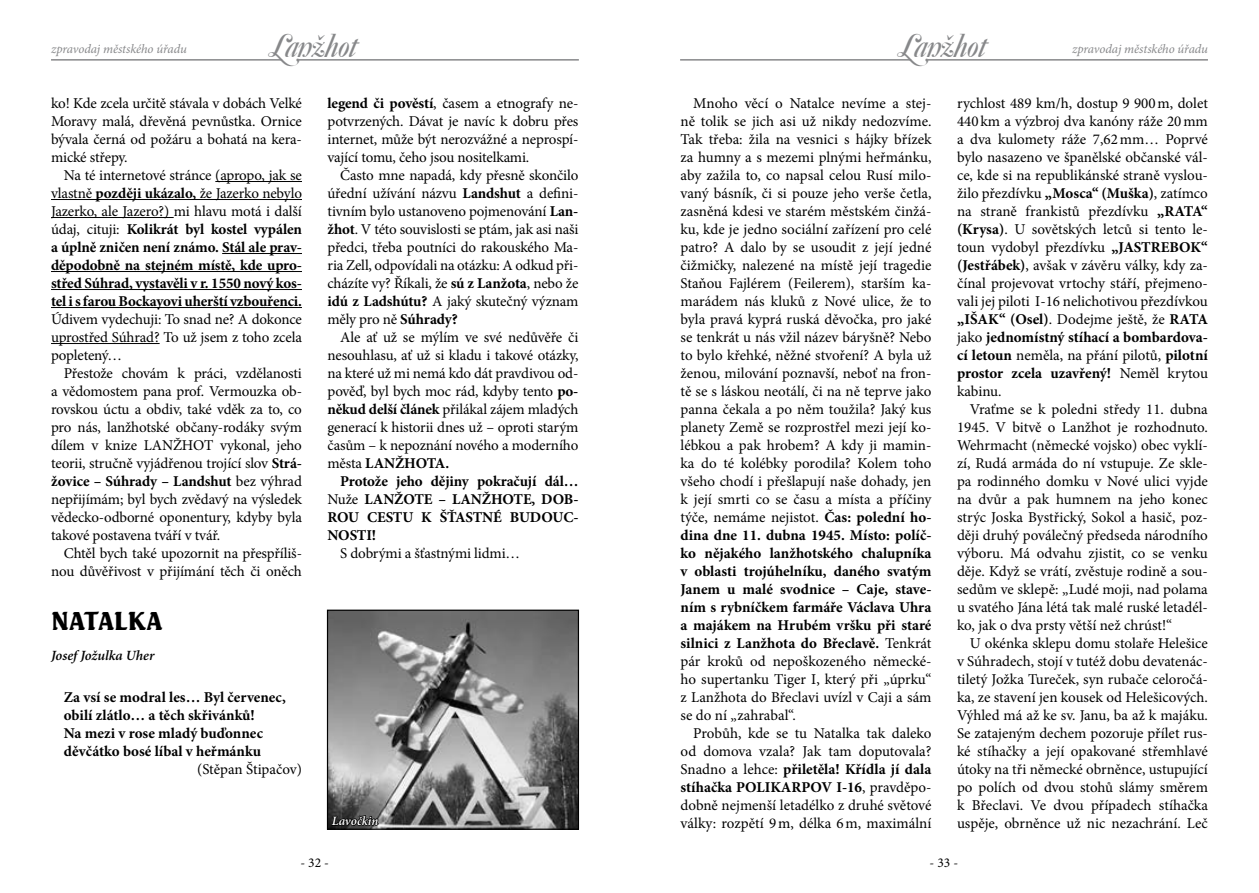
<style>
.page{position:relative;width:1259px;height:893px;background:#fff}
.page>*{position:absolute;margin:0;border:0;box-sizing:border-box;transform-origin:0 0}
.t1{font:italic 34.5px "Caslon No 540 Swa Alt DCE";letter-spacing:-.005em;color:#87888a}
.t2{font:900 27px "Seagull URWTCE";color:#000}
.t3{font:15px/18px "Minion Pro";letter-spacing:-.01em;color:#000;text-align:justify}
.t4{font:700 15px/18px "Minion Pro";letter-spacing:-.005em;color:#000;text-align:justify}
.t5{font:italic 600 14.1px "Minion Pro";letter-spacing:-.005em;color:#000}
.t6{font:13.5px "Minion Pro";color:#000}
.t7{font:italic 12.75px "Minion Pro";letter-spacing:-.01em;color:#87888a}
.t8{font:italic 600 12.75px "Minion Pro";letter-spacing:-.01em;color:#fff}
.s1{font-weight:400}
.s2{font-weight:700}
</style>
<div class="page">
<hr style="left:51px;top:59px;width:231px;height:2px;background:#87888a">
<hr style="left:680px;top:59px;width:231px;height:2px;background:#87888a">
<hr style="left:298px;top:59px;width:281px;height:2px;background:#87888a">
<hr style="left:927px;top:59px;width:281px;height:2px;background:#87888a">
<hr style="left:215px;top:181px;width:87px;height:1px;background:#000">
<hr style="left:51px;top:199px;width:251px;height:1px;background:#000">
<hr style="left:51px;top:217px;width:123px;height:1px;background:#000">
<hr style="left:222px;top:253px;width:80px;height:1px;background:#000">
<hr style="left:51px;top:271px;width:251px;height:1px;background:#000">
<hr style="left:51px;top:289px;width:251px;height:1px;background:#000">
<hr style="left:51px;top:307px;width:251px;height:1px;background:#000">
<hr style="left:51px;top:343px;width:109px;height:1px;background:#000">
<img style="left:329px;top:612px;width:248px;height:216px">
<div style="left:327px;top:610px;width:252px;height:220px;border:1px solid #000"></div>
<svg style="left:330px;top:803px;width:50px;height:26px"></svg>
<p class="t7" style="left:51px;top:40px;width:137px">zpravodaj městského úřadu</p>
<h1 class="t1" style="left:270px;top:27px;width:89px">Lanžhot</h1>
<h1 class="t1" style="left:899px;top:27px;width:89px">Lanžhot</h1>
<p class="t7" style="left:1072px;top:40px;width:137px">zpravodaj městského úřadu</p>
<p class="t3" style="left:51px;top:94px;width:252px">ko! Kde zcela určitě stávala v dobách Velké Moravy malá, dřevěná pevnůstka. Ornice bývala černá od požáru a bohatá na kera&shy;mické střepy.</p>
<p class="t4" style="left:51px;top:166px;width:252px;text-indent:13px"><span class="s1">Na té internetové stránce (apropo, jak se vlastně</span> později ukázalo, <span class="s1">že Jazerko nebylo Jazerko, ale Jazero?) mi hlavu motá i další údaj, cituji:</span> Kolikrát byl kostel vypálen a úplně zničen není známo. Stál ale prav&shy;děpodobně na stejném místě, kde upro&shy;střed Súhrad, vystavěli v r. 1550 nový kos&shy;tel i s farou Bockayovi uherští vzbouřenci.</p>
<p class="t3" style="left:51px;top:310px;width:252px">Údivem vydechuji: To snad ne? A dokonce uprostřed Súhrad? To už jsem z toho zcela popletený…</p>
<p class="t3" style="left:51px;top:364px;width:252px;text-indent:13px">Přestože chovám k práci, vzdělanosti a vědomostem pana prof. Vermouzka ob&shy;rovskou úctu a obdiv, také vděk za to, co pro nás, lanžhotské občany-rodáky svým dílem v knize LANŽHOT vykonal, jeho teorii, stručně vyjádřenou trojící slov <span class="s2">Strá&shy;žovice – Súhrady – Landshut</span> bez výhrad nepřijímám; byl bych zvědavý na výsledek vědecko-odborné oponentury, kdyby byla takové postavena tváří v tvář.</p>
<p class="t3" style="left:51px;top:544px;width:252px;text-align:right">Chtěl bych také upozornit na přespříliš&shy;nou důvěřivost v přijímání těch či oněch</p>
<h2 class="t2" style="left:51px;top:606px;width:35px">NATALKA</h2>
<p class="t5" style="left:51px;top:646px;width:105px">Josef Jožulka Uher</p>
<p class="t4" style="left:64px;top:688px;width:224px;text-align:left">Za vsí se modral les… Byl červenec, obilí zlátlo… a těch skřivánků!<br>Na mezi v rose mladý buďonnec děvčátko bosé líbal v heřmánku</p>
<p class="t3" style="left:197px;top:760px;width:106px">(Stěpan Štipačov)</p>
<p class="t3" style="left:680px;top:94px;width:252px;text-indent:13px">Mnoho věcí o Natalce nevíme a stej&shy;ně tolik se jich asi už nikdy nedozvíme.<br>Tak třeba: žila na vesnici s hájky břízek za humny a s mezemi plnými heřmánku, aby zažila to, co napsal celou Rusí milo&shy;vaný básník, či si pouze jeho verše četla, zasněná kdesi ve starém městském činžá&shy;ku, kde je jedno sociální zařízení pro celé patro? A dalo by se usoudit z její jedné čižmičky, nalezené na místě její tragedie Staňou Fajlérem (Feilerem), starším ka&shy;marádem nás kluků z Nové ulice, že to byla pravá kyprá ruská děvočka, pro jaké se tenkrát u nás vžil název báryšně? Nebo to bylo křehké, něžné stvoření? A byla už ženou, milování poznavší, neboť na fron&shy;tě se s láskou neotálí, či na ně teprve jako panna čekala a po něm toužila? Jaký kus planety Země se rozprostřel mezi její ko&shy;lébkou a pak hrobem? A kdy ji mamin&shy;ka do té kolébky porodila? Kolem toho všeho chodí i přešlapují naše dohady, jen k její smrti co se času a místa a příčiny týče, nemáme nejistot. <span class="s2">Čas: polední ho&shy;dina dne 11. dubna 1945. Místo: políč&shy;ko nějakého lanžhotského chalupníka v oblasti trojúhelníku, daného svatým Janem u malé svodnice – Caje, stave&shy;ním s rybníčkem farmáře Václava Uhra a majákem na Hrubém vršku při staré silnici z Lanžhota do Břeclavě.</span> Tenkrát pár kroků od nepoškozeného německé&shy;ho supertanku Tiger I, který při „úprku“ z Lanžhota do Břeclavi uvízl v Caji a sám se do ní „zahrabal“.</p>
<p class="t3" style="left:680px;top:724px;width:252px;text-indent:13px">Probůh, kde se tu Natalka tak daleko od domova vzala? Jak tam doputovala?<br>Snadno a lehce: <span class="s2">přiletěla! Křídla jí dala stíhačka POLIKARPOV I-16</span>, pravděpo&shy;dobně nejmenší letadélko z druhé světové války: rozpětí 9m, délka 6m, maximální</p>
<p class="t3" style="left:327px;top:94px;width:252px"><span class="s2">legend či pověstí</span>, časem a etnografy ne&shy;potvrzených. Dávat je navíc k dobru přes internet, může být nerozvážné a neprospí&shy;vající tomu, čeho jsou nositelkami.</p>
<p class="t3" style="left:327px;top:166px;width:252px;text-indent:13px">Často mne napadá, kdy přesně skončilo úřední užívání názvu <span class="s2">Landshut</span> a defini&shy;tivním bylo ustanoveno pojmenování <span class="s2">Lan&shy;žhot</span>. V této souvislosti se ptám, jak asi naši předci, třeba poutníci do rakouského Ma&shy;ria Zell, odpovídali na otázku: A odkud při&shy;cházíte vy? Říkali, že <span class="s2">sú z Lanžota</span>, nebo že <span class="s2">idú z Ladshútu?</span> A jaký skutečný význam měly pro ně <span class="s2">Súhrady?</span></p>
<p class="t3" style="left:327px;top:328px;width:252px;text-indent:13px">Ale ať už se mýlím ve své nedůvěře či nesouhlasu, ať už si kladu i takové otázky, na které už mi nemá kdo dát pravdivou od&shy;pověď, byl bych moc rád, kdyby tento <span class="s2">po&shy;někud delší článek</span> přilákal zájem mladých generací k historii dnes už – oproti starým časům – k nepoznání nového a moderního města <span class="s2">LANŽHOTA.</span></p>
<p class="t4" style="left:327px;top:472px;width:252px;text-indent:13px">Protože jeho dějiny pokračují dál… <span class="s1">Nuže</span> LANŽOTE – LANŽHOTE, DOB-ROU</p>
<p class="t3" style="left:957px;top:94px;width:252px">rychlost 489 km/h, dostup 9 900m, dolet 440 km a výzbroj dva kanóny ráže 20mm a dva kulomety ráže 7,62mm… Poprvé bylo nasazeno ve španělské občanské vál&shy;ce, kde si na republikánské straně vyslou&shy;žilo přezdívku <span class="s2">„Mosca“ (Muška)</span>, zatímco na straně frankistů přezdívku <span class="s2">„RATA“ (Krysa)</span>. U sovětských letců si tento le&shy;toun vydobyl přezdívku <span class="s2">„JASTREBOK“ (Jestřábek)</span>, avšak v závěru války, kdy za&shy;čínal projevovat vrtochy stáří, přejmeno&shy;vali jej piloti I-16 nelichotivou přezdívkou <span class="s2">„IŠAK“ (Osel)</span>. Dodejme ještě, že <span class="s2">RATA </span>jako <span class="s2">jednomístný stíhací a bombardova&shy;cí letoun</span> neměla, na přání pilotů, <span class="s2">pilotní prostor zcela uzavřený!</span> Neměl krytou kabinu.</p>
<p class="t3" style="left:957px;top:400px;width:252px;text-indent:13px">Vraťme se k poledni středy 11. dubna 1945. V bitvě o Lanžhot je rozhodnuto.<br>Wehrmacht (německé vojsko) obec vyklí&shy;zí, Rudá armáda do ní vstupuje. Ze skle&shy;pa rodinného domku v Nové ulici vyjde na dvůr a pak humnem na jeho konec strýc Joska Bystřický, Sokol a hasič, poz&shy;ději druhý poválečný předseda národního výboru. Má odvahu zjistit, co se venku děje. Když se vrátí, zvěstuje rodině a sou&shy;sedům ve sklepě: „Ludé moji, nad polama u svatého Jána létá tak malé ruské letadél&shy;ko, jak o dva prsty větší než chrúst!“</p>
<p class="t3" style="left:957px;top:634px;width:252px;text-indent:13px">U okénka sklepu domu stolaře Helešice v Súhradech, stojí v tutéž dobu devatenác&shy;tiletý Jožka Tureček, syn rubače celoročá&shy;ka, ze stavení jen kousek od Helešicových.<br>Výhled má až ke sv. Janu, ba až k majáku.<br>Se zatajeným dechem pozoruje přílet rus&shy;ké stíhačky a její opakované střemhlavé útoky na tři německé obrněnce, ustupující po polích od dvou stohů slámy směrem k Břeclavi. Ve dvou případech stíhačka</p>
<p class="t4" style="left:327px;top:508px;width:252px;text-indent:40px">CESTU K ŠŤASTNÉ BUDOUC-<br>NOSTI!</p>
<p class="t3" style="left:340px;top:544px;width:181px">S dobrými a šťastnými lidmi…</p>
<p class="t8" style="left:332px;top:812px;width:48px">Lavočkin</p>
<p class="t3" style="left:957px;top:814px;width:252px">uspěje, obrněnce už nic nezachrání. Leč</p>
<p class="t6" style="left:300px;top:854px;width:30px">- 32 -</p>
<p class="t6" style="left:929px;top:854px;width:30px">- 33 -</p>
</div>
